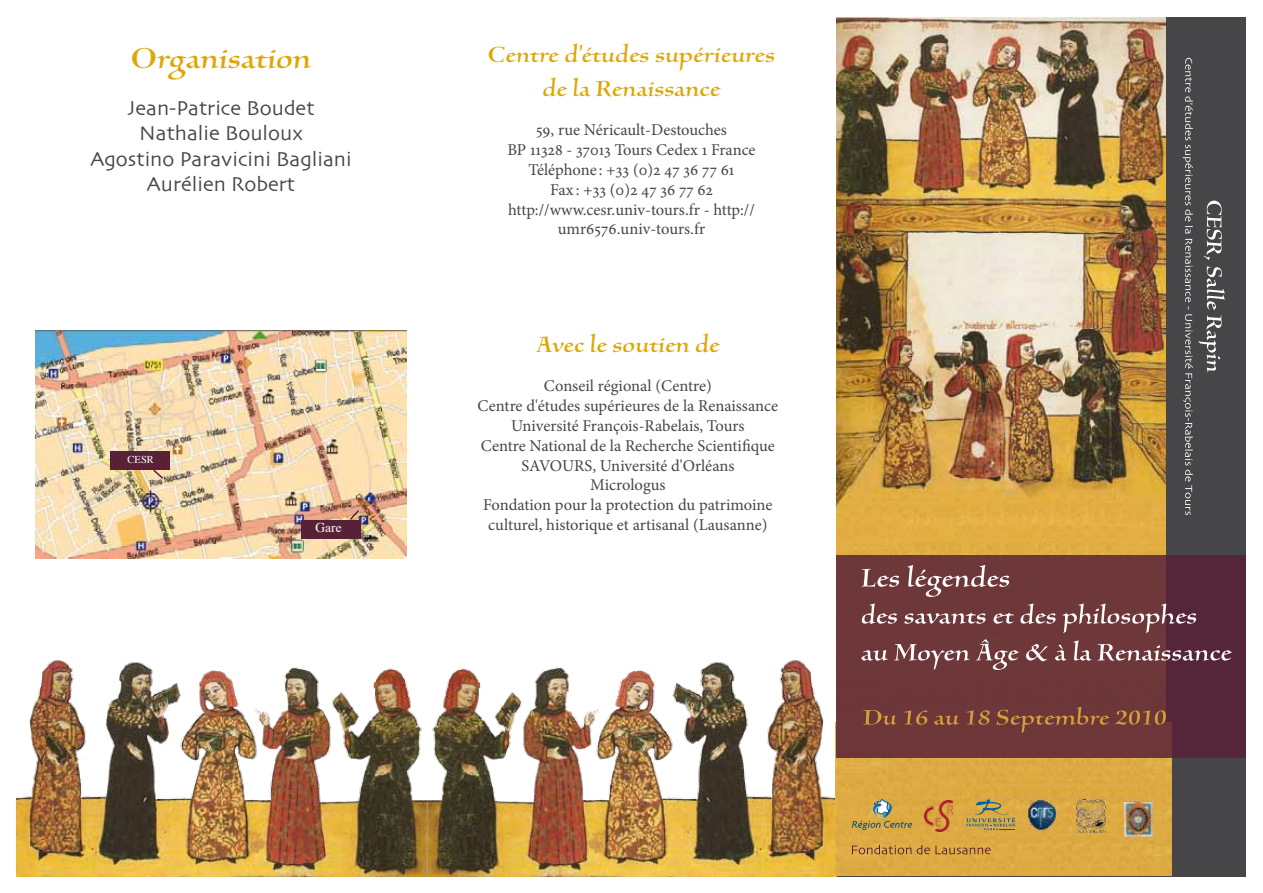
<style>
.page{position:relative;width:1263px;height:893px;background:#fff}
.page>*{position:absolute;margin:0;border:0;box-sizing:border-box;transform-origin:0 0}
.t1{font:37.5px "Silentium Pro Roman I";color:#dea707}
.t2{font:28.5px/34.2px "Silentium Pro Roman I";color:#dea707;text-align:center}
.t3{font:21px/25.2px "Skia";color:#464648;text-align:center}
.t4{font:16.5px/19.8px "Minion Pro";color:#464648;text-align:center}
.t5{font:13.5px "Times";color:#fff}
.t6{font:10.5px "Times";color:#fff}
</style>
<div class="page">
<div style="left:837px;top:17px;width:409px;height:859px;background:#464648"></div>
<img style="left:17px;top:660px;width:820px;height:217px">
<img style="left:36px;top:330px;width:370px;height:228px">
<div style="left:111px;top:452px;width:59px;height:18px;background:#582138"></div>
<div style="left:301px;top:520px;width:59px;height:18px;background:#582138"></div>
<svg style="left:152px;top:470px;width:13px;height:10px"></svg>
<svg style="left:348px;top:508px;width:13px;height:14px"></svg>
<img style="left:836px;top:17px;width:330px;height:538px">
<div style="left:836px;top:758px;width:335px;height:118px;background:#deaa44"></div>
<div style="left:836px;top:555px;width:410px;height:203px;background:linear-gradient(to right,#743c39,#5d2c3a)"></div>
<svg style="left:1183px;top:58px;width:42px;height:457px"></svg>
<svg style="left:863px;top:707px;width:303px;height:26px;background:#7c4539"></svg>
<img style="left:1125px;top:799px;width:28px;height:38px">
<svg style="left:852px;top:799px;width:60px;height:31px;background:#c0a35a"></svg>
<svg style="left:966px;top:799px;width:49px;height:31px;background:#b69d54"></svg>
<img style="left:925px;top:800px;width:28px;height:31px">
<img style="left:1028px;top:799px;width:28px;height:31px">
<svg style="left:861px;top:639px;width:371px;height:31px;background:#7d4f53"></svg>
<svg style="left:862px;top:603px;width:334px;height:30px;background:#805155"></svg>
<svg style="left:861px;top:565px;width:148px;height:32px;background:#845658"></svg>
<svg style="left:852px;top:845px;width:139px;height:9px"></svg>
<img style="left:1076px;top:799px;width:29px;height:34px">
<h1 class="t1" style="left:131px;top:31px;width:182px">Organisation</h1>
<p class="t3" style="left:90px;top:97px;width:263px">Jean-Patrice Boudet<br>Nathalie Bouloux<br>Agostino Paravicini Bagliani<br>Aurélien Robert</p>
<p class="t6" style="left:128px;top:450px;width:28px">CESR</p>
<p class="t5" style="left:315px;top:515px;width:28px">Gare</p>
<h2 class="t2" style="left:488px;top:35px;width:289px">Centre d'études supérieures de la Renaissance</h2>
<p class="t4" style="left:507px;top:120px;width:250px">59, rue Néricault-Destouches<br>BP 11328 - 37013 Tours Cedex 1 France<br>Téléphone : +33 (0)2 47 36 77 61<br>Fax : +33 (0)2 47 36 77 62 http://www.cesr.univ-tours.fr - http:// umr6576.univ-tours.fr</p>
<h2 class="t2" style="left:536px;top:325px;width:185px">Avec le soutien de</h2>
<p class="t4" style="left:478px;top:376px;width:302px">Conseil régional (Centre)<br>Centre d'études supérieures de la Renaissance Université François-Rabelais, Tours<br>Centre National de la Recherche Scientifique SAVOURS, Université d'Orléans<br>Micrologus<br>Fondation pour la protection du patrimoine culturel, historique et artisanal (Lausanne)</p>
</div>
